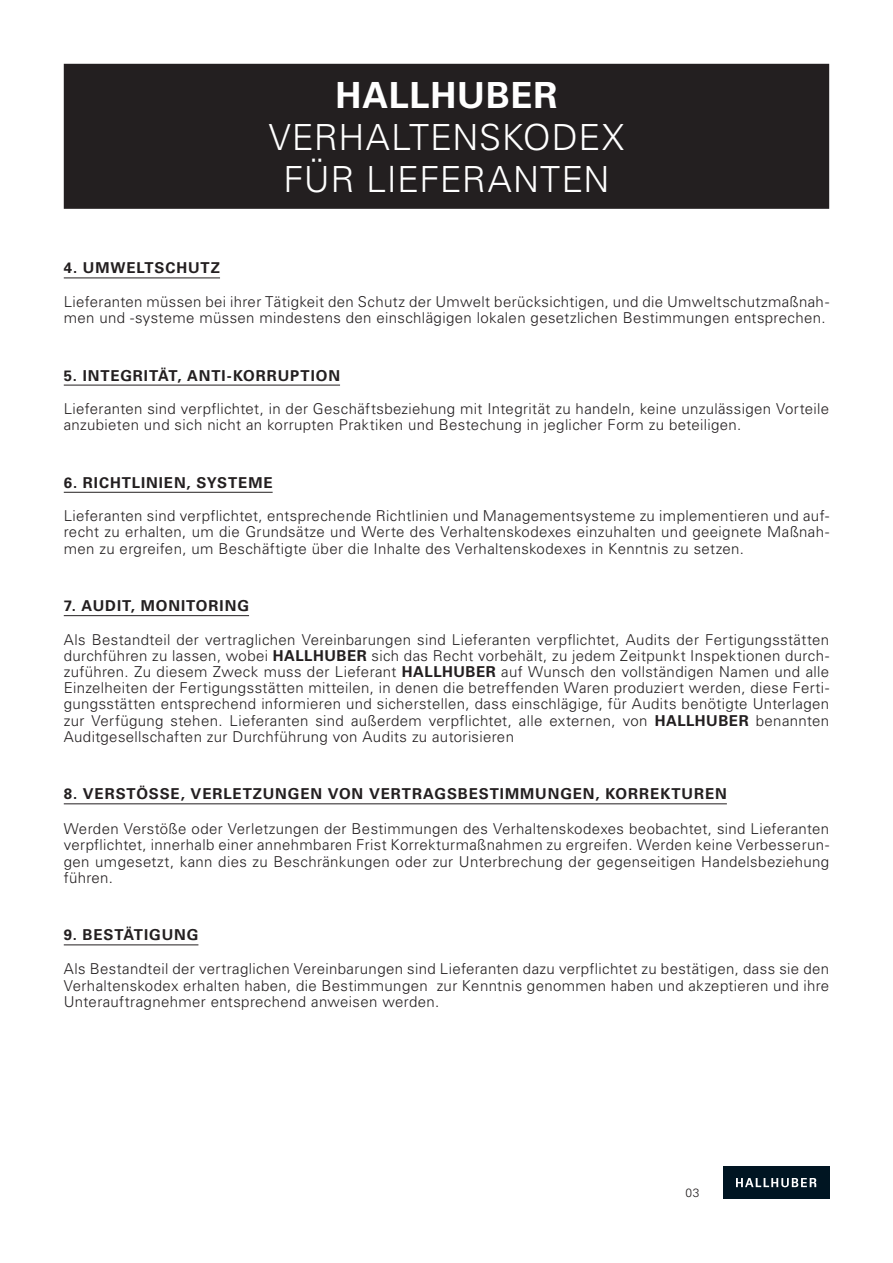
<style>
.page{position:relative;width:893px;height:1263px;background:#fff}
.page>*{position:absolute;margin:0;border:0;box-sizing:border-box;transform-origin:0 0}
.t1{font:300 36px "Univers";letter-spacing:.02em;color:#fff}
.t2{font:700 36px "Univers";letter-spacing:.02em;color:#fff}
.t3{font:300 15px/16.2px "Univers";letter-spacing:.025em;color:#231f20;text-align:justify}
.t4{font:700 15px "Univers";letter-spacing:.06em;color:#231f20}
.t5{font:300 12px "Univers";color:#231f20}
.s1{font-weight:700}
</style>
<div class="page">
<div style="left:65px;top:65px;width:763px;height:143px;background:#231f20"></div>
<div style="left:64px;top:64px;width:765px;height:145px;border:2px solid #231f20"></div>
<div style="left:723px;top:1167px;width:106px;height:32px;background:#001522"></div>
<svg style="left:736px;top:1178px;width:80px;height:9px"></svg>
<hr style="left:64px;top:278px;width:156px;height:1px;background:#231f20">
<hr style="left:64px;top:492px;width:209px;height:1px;background:#231f20">
<hr style="left:64px;top:803px;width:663px;height:1px;background:#231f20">
<hr style="left:64px;top:944px;width:134px;height:1px;background:#231f20">
<hr style="left:64px;top:385px;width:276px;height:1px;background:#231f20">
<hr style="left:64px;top:615px;width:185px;height:1px;background:#231f20">
<p class="t4" style="left:64px;top:259px;width:158px">4. UMWELTSCHUTZ</p>
<p class="t2" style="left:335px;top:74px;width:224px">HALLHUBER</p>
<p class="t1" style="left:269px;top:115px;width:357px">VERHALTENSKODEX</p>
<p class="t1" style="left:283px;top:157px;width:328px">FÜR LIEFERANTEN</p>
<p class="t3" style="left:64px;top:293px;width:767px">Lieferanten müssen bei ihrer Tätigkeit den Schutz der Umwelt berücksichtigen, und die Umweltschutzmaßnah&shy;men und -systeme müssen mindestens den einschlägigen lokalen gesetzlichen Bestimmungen entsprechen.</p>
<p class="t4" style="left:64px;top:366px;width:278px">5. INTEGRITÄT, ANTI-KORRUPTION</p>
<p class="t3" style="left:64px;top:401px;width:767px">Lieferanten sind verpflichtet, in der Geschäftsbeziehung mit Integrität zu handeln, keine unzulässigen Vorteile anzubieten und sich nicht an korrupten Praktiken und Bestechung in jeglicher Form zu beteiligen.</p>
<p class="t4" style="left:64px;top:474px;width:210px">6. RICHTLINIEN, SYSTEME</p>
<p class="t3" style="left:64px;top:508px;width:767px">Lieferanten sind verpflichtet, entsprechende Richtlinien und Managementsysteme zu implementieren und auf&shy;recht zu erhalten, um die Grundsätze und Werte des Verhaltenskodexes einzuhalten und geeignete Maßnah&shy;men zu ergreifen, um Beschäftigte über die Inhalte des Verhaltenskodexes in Kenntnis zu setzen.</p>
<p class="t4" style="left:64px;top:597px;width:187px">7. AUDIT, MONITORING</p>
<p class="t3" style="left:64px;top:631px;width:767px">Als Bestandteil der vertraglichen Vereinbarungen sind Lieferanten verpflichtet, Audits der Fertigungsstätten durchführen zu lassen, wobei <span class="s1">HALLHUBER</span> sich das Recht vorbehält, zu jedem Zeitpunkt Inspektionen durch&shy;zuführen. Zu diesem Zweck muss der Lieferant <span class="s1">HALLHUBER</span> auf Wunsch den vollständigen Namen und alle Einzelheiten der Fertigungsstätten mitteilen, in denen die betreffenden Waren produziert werden, diese Ferti&shy;gungsstätten entsprechend informieren und sicherstellen, dass einschlägige, für Audits benötigte Unterlagen zur Verfügung stehen. Lieferanten sind außerdem verpflichtet, alle externen, von <span class="s1">HALLHUBER</span> benannten Auditgesellschaften zur Durchführung von Audits zu autorisieren</p>
<p class="t4" style="left:64px;top:785px;width:665px">8. VERSTÖSSE, VERLETZUNGEN VON VERTRAGSBESTIMMUNGEN, KORREKTUREN</p>
<p class="t3" style="left:64px;top:821px;width:767px">Werden Verstöße oder Verletzungen der Bestimmungen des Verhaltenskodexes beobachtet, sind Lieferanten verpflichtet, innerhalb einer annehmbaren Frist Korrekturmaßnahmen zu ergreifen. Werden keine Verbesserun&shy;gen umgesetzt, kann dies zu Beschränkungen oder zur Unterbrechung der gegenseitigen Handelsbeziehung führen.</p>
<p class="t4" style="left:64px;top:926px;width:136px">9. BESTÄTIGUNG</p>
<p class="t3" style="left:64px;top:961px;width:767px">Als Bestandteil der vertraglichen Vereinbarungen sind Lieferanten dazu verpflichtet zu bestätigen, dass sie den Verhaltenskodex erhalten haben, die Bestimmungen zur Kenntnis genommen haben und akzeptieren und ihre Unterauftragnehmer entsprechend anweisen werden.</p>
<p class="t5" style="left:685px;top:1185px;width:16px">03</p>
</div>
